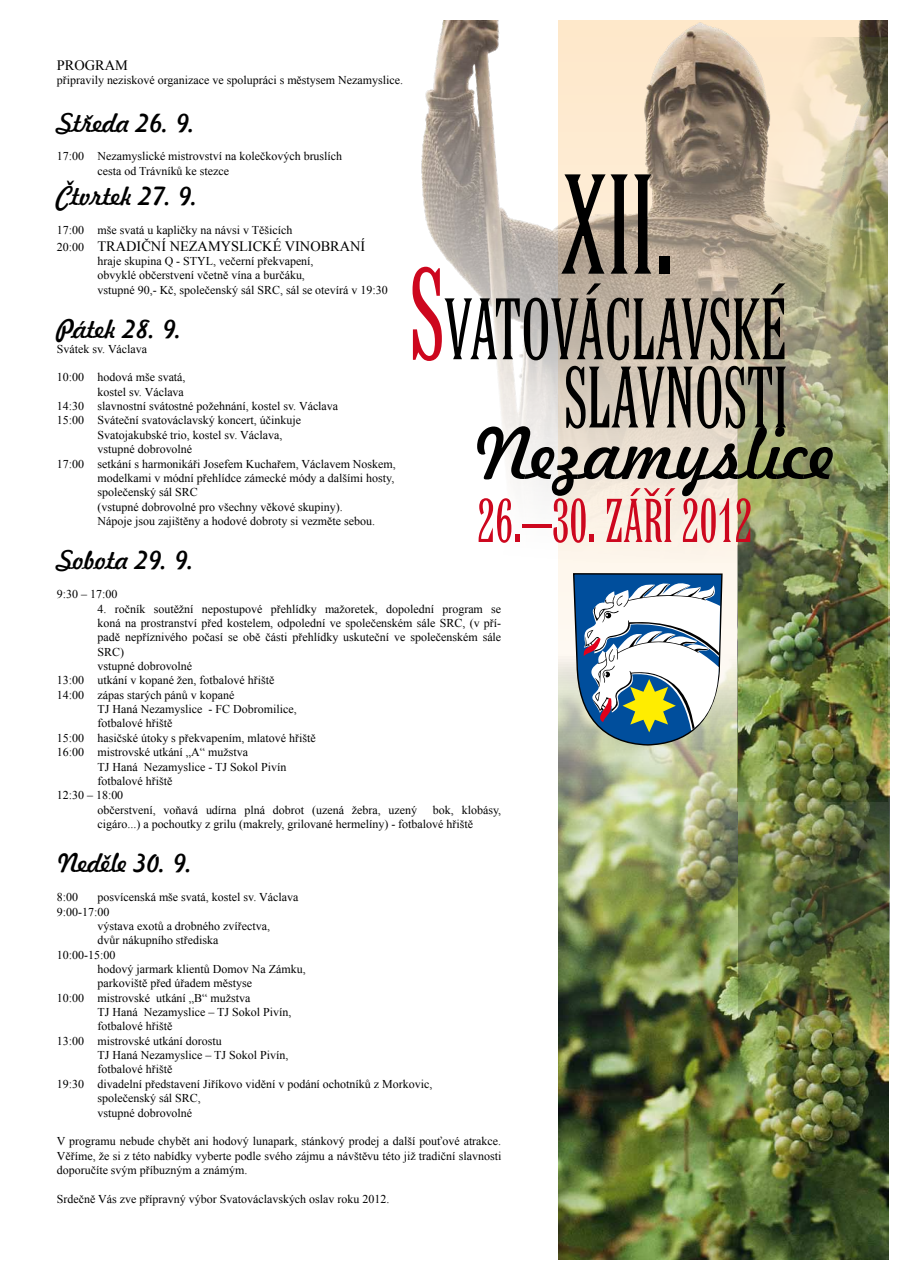
<style>
.page{position:relative;width:908px;height:1276px;background:#fff}
.page>*{position:absolute;margin:0;border:0;box-sizing:border-box;transform-origin:0 0}
.t1{font:137.5px "Latin Extra Condensed AT";color:#000}
.t2{font:84.2px/68.2px "Latin Extra Condensed AT";color:#000;text-align:right}
.t3{font:68.8px "Freehand 521 AT Regular C";color:#000}
.t4{font:59.8px "Latin Extra Condensed AT";color:#cd071e}
.t5{font:25.1px "Freehand 521 AT Regular C";color:#000}
.t6{font:14.4px "Times New Roman";color:#000}
.t7{font:12px/14.4px "Times New Roman";color:#000}
.s1{font-size:12px}
.s2{font-size:126.3px;color:#cd071e}
</style>
<div class="page">
<img style="left:421px;top:20px;width:466px;height:542px">
<img style="left:736px;top:38px;width:151px;height:564px">
<img style="left:558px;top:602px;width:329px;height:657px">
<img style="left:738px;top:317px;width:150px;height:730px">
<svg style="left:573px;top:573px;width:150px;height:172px"></svg>
<p class="t6" style="left:57px;top:55px;width:72px">PROGRAM</p>
<p class="t7" style="left:57px;top:73px;width:347px">připravily neziskové organizace ve spolupráci s městysem Nezamyslice.</p>
<h3 class="t5" style="left:57px;top:106px;width:141px">Středa 26. 9.</h3>
<p class="t7" style="left:97px;top:149px;width:246px;text-indent:-41px">17:00 Nezamyslické mistrovství na kolečkových bruslích cesta od Trávníků ke stezce</p>
<h3 class="t5" style="left:57px;top:179px;width:143px">Čtvrtek 27. 9.</h3>
<p class="t7" style="left:57px;top:222px;width:237px">17:00 mše svatá u kapličky na návsi v Těšicích</p>
<p class="t6" style="left:57px;top:236px;width:310px"><span class="s1">20:00</span> TRADIČNÍ NEZAMYSLICKÉ VINOBRANÍ</p>
<p class="t7" style="left:97px;top:254px;width:292px">hraje skupina Q - STYL, večerní překvapení,<br>obvyklé občerstvení včetně vína a burčáku,<br>vstupné 90,- Kč, společenský sál SRC, sál se otevírá v 19:30</p>
<h3 class="t5" style="left:57px;top:312px;width:128px">Pátek 28. 9.</h3>
<p class="t7" style="left:57px;top:341px;width:92px">Svátek sv. Václava</p>
<p class="t7" style="left:57px;top:370px;width:130px">10:00 hodová mše svatá,</p>
<p class="t7" style="left:97px;top:384px;width:88px">kostel sv. Václava</p>
<p class="t7" style="left:57px;top:399px;width:283px">14:30 slavnostní svátostné požehnání, kostel sv. Václava</p>
<p class="t7" style="left:57px;top:413px;width:245px">15:00 Sváteční svatováclavský koncert, účinkuje</p>
<p class="t7" style="left:97px;top:427px;width:186px">Svatojakubské trio, kostel sv. Václava,</p>
<p class="t7" style="left:97px;top:442px;width:96px">vstupné dobrovolné</p>
<p class="t7" style="left:57px;top:456px;width:340px">17:00 setkání s harmonikáři Josefem Kuchařem, Václavem Noskem,</p>
<p class="t7" style="left:97px;top:470px;width:298px">modelkami v módní přehlídce zámecké módy a dalšími hosty,</p>
<p class="t7" style="left:97px;top:485px;width:102px">společenský sál SRC</p>
<p class="t7" style="left:97px;top:499px;width:247px">(vstupné dobrovolné pro všechny věkové skupiny).</p>
<p class="t7" style="left:97px;top:513px;width:279px">Nápoje jsou zajištěny a hodové dobroty si vezměte sebou.</p>
<h3 class="t5" style="left:57px;top:543px;width:140px">Sobota 29. 9.</h3>
<p class="t7" style="left:57px;top:587px;width:62px">9:30 – 17:00</p>
<p class="t7" style="left:97px;top:601px;width:405px">4. ročník soutěžní nepostupové přehlídky mažoretek, dopolední program se</p>
<p class="t7" style="left:97px;top:615px;width:405px">koná na prostranství před kostelem, odpolední ve společenském sále SRC, (v pří-</p>
<p class="t7" style="left:97px;top:630px;width:405px">padě nepříznivého počasí se obě části přehlídky uskuteční ve společenském sále</p>
<p class="t7" style="left:97px;top:644px;width:28px">SRC)</p>
<p class="t7" style="left:97px;top:658px;width:96px">vstupné dobrovolné</p>
<p class="t7" style="left:57px;top:673px;width:219px">13:00 utkání v kopané žen, fotbalové hřiště</p>
<p class="t7" style="left:57px;top:687px;width:179px">14:00 zápas starých pánů v kopané</p>
<p class="t7" style="left:97px;top:701px;width:200px">TJ Haná Nezamyslice - FC Dobromilice,</p>
<p class="t7" style="left:97px;top:716px;width:76px">fotbalové hřiště</p>
<p class="t7" style="left:57px;top:730px;width:260px">15:00 hasičské útoky s překvapením, mlatové hřiště</p>
<p class="t7" style="left:57px;top:745px;width:193px">16:00 mistrovské utkání „A“ mužstva</p>
<p class="t7" style="left:97px;top:759px;width:190px">TJ Haná Nezamyslice - TJ Sokol Pivín</p>
<p class="t7" style="left:97px;top:773px;width:76px">fotbalové hřiště</p>
<p class="t7" style="left:57px;top:788px;width:68px">12:30 – 18:00</p>
<p class="t7" style="left:97px;top:802px;width:321px">občerstvení, voňavá udírna plná dobrot (uzená žebra, uzený</p>
<h1 class="t1" style="left:560px;top:143px;width:115px">XII.</h1>
<h2 class="t2" style="left:410px;top:295px;width:379px"><span class="s2">S</span>VATOVÁCLAVSKÉ<br>SLAVNOSTI</h2>
<h3 class="t3" style="left:472px;top:407px;width:364px">Nezamyslice</h3>
<h3 class="t4" style="left:477px;top:485px;width:276px">26.–30. ZÁŘÍ 2012</h3>
<p class="t7" style="left:97px;top:802px;width:405px;text-indent:335px">bok, klobásy, cigáro...) a pochoutky z grilu (makrely, grilované hermelíny) - fotbalové hřiště</p>
<h3 class="t5" style="left:57px;top:846px;width:138px">Neděle 30. 9.</h3>
<p class="t7" style="left:57px;top:889px;width:23px">8:00</p>
<p class="t7" style="left:97px;top:889px;width:202px">posvícenská mše svatá, kostel sv. Václava</p>
<p class="t7" style="left:57px;top:904px;width:54px">9:00-17:00</p>
<p class="t7" style="left:97px;top:918px;width:174px">výstava exotů a drobného zvířectva,</p>
<p class="t7" style="left:97px;top:933px;width:122px">dvůr nákupního střediska</p>
<p class="t7" style="left:57px;top:947px;width:60px">10:00-15:00</p>
<p class="t7" style="left:97px;top:961px;width:209px">hodový jarmark klientů Domov Na Zámku,</p>
<p class="t7" style="left:97px;top:976px;width:156px">parkoviště před úřadem městyse</p>
<p class="t7" style="left:57px;top:990px;width:195px">10:00 mistrovské utkání „B“ mužstva</p>
<p class="t7" style="left:97px;top:1004px;width:195px">TJ Haná Nezamyslice – TJ Sokol Pivín,</p>
<p class="t7" style="left:97px;top:1019px;width:76px">fotbalové hřiště</p>
<p class="t7" style="left:57px;top:1033px;width:166px">13:00 mistrovské utkání dorostu</p>
<p class="t7" style="left:97px;top:1047px;width:192px">TJ Haná Nezamyslice – TJ Sokol Pivín,</p>
<p class="t7" style="left:97px;top:1062px;width:76px">fotbalové hřiště</p>
<p class="t7" style="left:57px;top:1076px;width:377px">19:30 divadelní představení Jiříkovo vidění v podání ochotníků z Morkovic,</p>
<p class="t7" style="left:97px;top:1090px;width:105px">společenský sál SRC,</p>
<p class="t7" style="left:97px;top:1105px;width:96px">vstupné dobrovolné</p>
<p class="t7" style="left:57px;top:1133px;width:446px;text-align:justify">V programu nebude chybět ani hodový lunapark, stánkový prodej a další pouťové atrakce.<br>Věříme, že si z této nabídky vyberte podle svého zájmu a návštěvu této již tradiční slavnosti doporučíte svým příbuzným a známým.</p>
<p class="t7" style="left:57px;top:1191px;width:334px">Srdečně Vás zve přípravný výbor Svatováclavských oslav roku 2012.</p>
</div>
